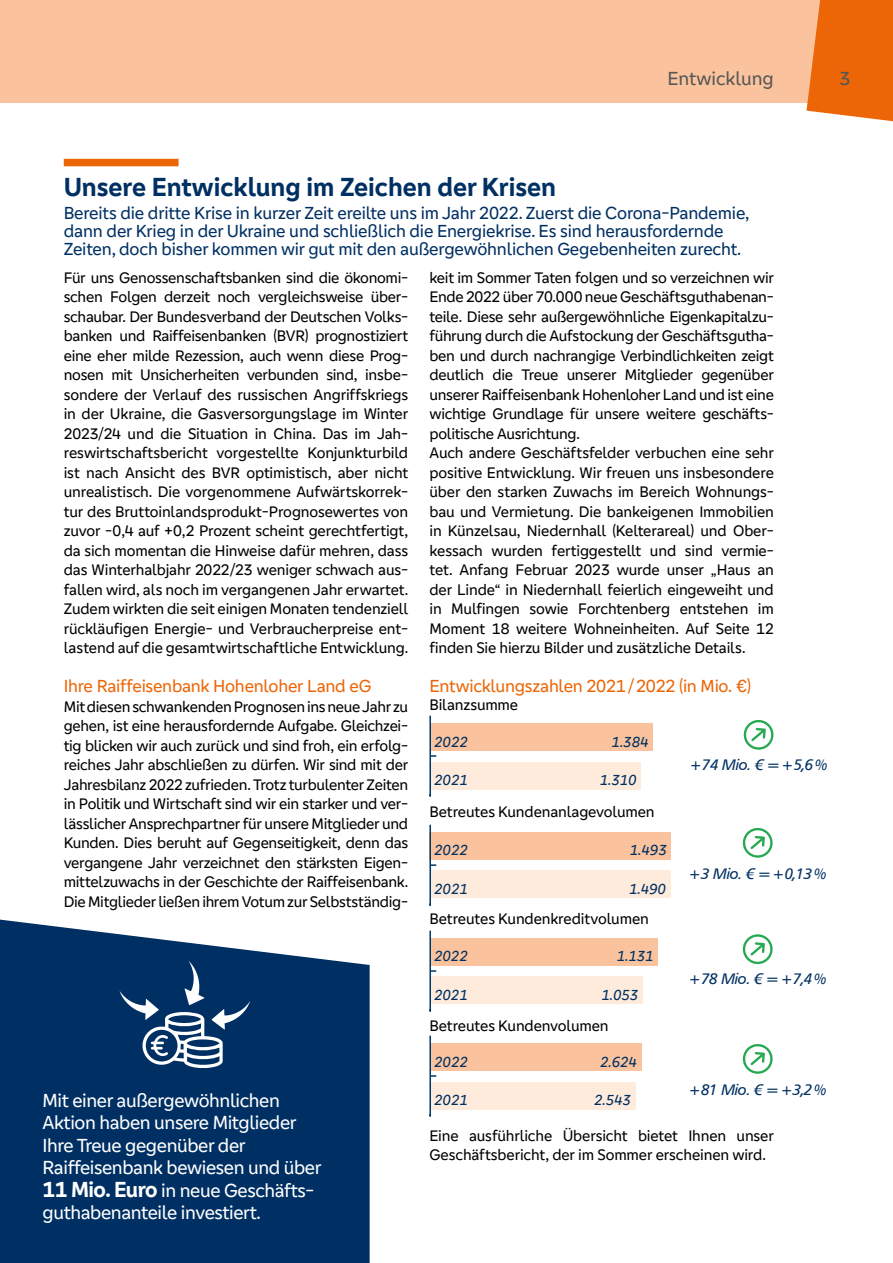
<style>
.page{position:relative;width:893px;height:1263px;background:#fff}
.page>*{position:absolute;margin:0;border:0;box-sizing:border-box;transform-origin:0 0}
.Überschrift_orange{font:700 27px "Genos GFG";color:#003063}
.t1{font:19.5px/22.5px "Genos GFG";letter-spacing:-.02em;color:#fff}
.t2{font:19.5px "Genos GFG";color:#575756}
.Einleitungstext{font:18px/18px "Genos GFG";letter-spacing:-.01em;color:#003063}
.Fließtext_Absatz{font:18px "Genos GFG";letter-spacing:-.015em;color:#ec6608}
.Fließtext_Absatz-2{font:15.75px/19.5px "Genos GFG";letter-spacing:-.01em;color:#000;text-align:justify}
.t3{font:italic 15px "Genos GFG";color:#003063}
.t4{font:italic 15px "Frutiger VR";color:#003063}
.s1{font-weight:700;font-size:22.5px}
</style>
<div class="page">
<div style="left:0;top:0;width:893px;height:102px;background:#fac39d"></div>
<svg style="left:806px;top:0;width:87px;height:121px;background:#ed731d"></svg>
<svg style="left:0;top:919px;width:370px;height:344px;background:#133f6e"></svg>
<svg style="left:120px;top:961px;width:130px;height:107px;background:#2b537d"></svg>
<div style="left:64px;top:159px;width:115px;height:7px;background:#ec6608"></div>
<div style="left:430px;top:723px;width:223px;height:28px;background:#fac39d"></div>
<div style="left:430px;top:762px;width:211px;height:28px;background:#feebdc"></div>
<hr style="left:429px;top:716px;width:2px;height:80px;background:#003865">
<div style="left:430px;top:832px;width:241px;height:27px;background:#fac39d"></div>
<div style="left:430px;top:870px;width:240px;height:28px;background:#feebdc"></div>
<hr style="left:429px;top:825px;width:2px;height:80px;background:#003865">
<div style="left:430px;top:938px;width:228px;height:27px;background:#fac39d"></div>
<div style="left:430px;top:976px;width:212px;height:28px;background:#feebdc"></div>
<hr style="left:429px;top:931px;width:2px;height:80px;background:#003865">
<div style="left:430px;top:1043px;width:211px;height:28px;background:#fac39d"></div>
<div style="left:430px;top:1082px;width:205px;height:27px;background:#feebdc"></div>
<hr style="left:429px;top:1035px;width:2px;height:81px;background:#003865">
<svg style="left:742px;top:827px;width:31px;height:31px"></svg>
<svg style="left:742px;top:934px;width:31px;height:31px"></svg>
<svg style="left:743px;top:719px;width:31px;height:31px"></svg>
<svg style="left:742px;top:1044px;width:31px;height:30px"></svg>
<p class="t2" style="left:667px;top:67px;width:108px">Entwicklung</p>
<p class="t2" style="left:839px;top:67px;width:12px">3</p>
<p class="Überschrift_orange" style="left:64px;top:171px;width:494px">Unsere Entwicklung im Zeichen der Krisen</p>
<p class="Einleitungstext" style="left:64px;top:204px;width:687px">Bereits die dritte Krise in kurzer Zeit ereilte uns im Jahr 2022. Zuerst die Corona-Pandemie, dann der Krieg in der Ukraine und schließlich die Energiekrise. Es sind herausfordernde<br>Zeiten, doch bisher kommen wir gut mit den außergewöhnlichen Gegebenheiten zurecht.</p>
<p class="Fließtext_Absatz-2" style="left:64px;top:268px;width:346px">Für uns Genossenschaftsbanken sind die ökonomi&shy;schen Folgen derzeit noch vergleichsweise über&shy;schaubar. Der Bundesverband der Deutschen Volks&shy;banken und Raiffeisenbanken (BVR) prognostiziert eine eher milde Rezession, auch wenn diese Prog&shy;nosen mit Unsicherheiten verbunden sind, insbe&shy;sondere der Verlauf des russischen Angriffskriegs in der Ukraine, die Gasversorgungslage im Winter 2023/24 und die Situation in China. Das im Jah&shy;reswirtschaftsbericht vorgestellte Konjunkturbild ist nach Ansicht des BVR optimistisch, aber nicht unrealistisch. Die vorgenommene Aufwärtskorrek&shy;tur des Bruttoinlandsprodukt-Prognosewertes von zuvor -0,4 auf +0,2 Prozent scheint gerechtfertigt, da sich momentan die Hinweise dafür mehren, dass das Winterhalbjahr 2022/23 weniger schwach aus&shy;fallen wird, als noch im vergangenen Jahr erwartet.<br>Zudem wirkten die seit einigen Monaten tendenziell rückläufigen Energie- und Verbraucherpreise ent&shy;lastend auf die gesamtwirtschaftliche Entwicklung.</p>
<p class="Fließtext_Absatz" style="left:64px;top:676px;width:309px">Ihre Raiffeisenbank Hohenloher Land eG</p>
<p class="Fließtext_Absatz-2" style="left:64px;top:697px;width:346px">Mit diesen schwankenden Prognosen ins neue Jahr zu gehen, ist eine herausfordernde Aufgabe. Gleichzei&shy;tig blicken wir auch zurück und sind froh, ein erfolg&shy;reiches Jahr abschließen zu dürfen. Wir sind mit der Jahresbilanz 2022 zufrieden. Trotz turbulenter Zeiten in Politik und Wirtschaft sind wir ein starker und ver&shy;lässlicher Ansprechpartner für unsere Mitglieder und Kunden. Dies beruht auf Gegenseitigkeit, denn das vergangene Jahr verzeichnet den stärksten Eigen&shy;mittelzuwachs in der Geschichte der Raiffeisenbank.<br>Die Mitglieder ließen ihrem Votum zur Selbstständig-</p>
<p class="Fließtext_Absatz-2" style="left:429px;top:268px;width:346px">keit im Sommer Taten folgen und so verzeichnen wir Ende 2022 über 70.000 neue Geschäftsguthabenan&shy;teile. Diese sehr außergewöhnliche Eigenkapitalzu&shy;führung durch die Aufstockung der Geschäftsgutha&shy;ben und durch nachrangige Verbindlichkeiten zeigt deutlich die Treue unserer Mitglieder gegenüber unserer Raiffeisenbank Hohenloher Land und ist eine wichtige Grundlage für unsere weitere geschäfts&shy;politische Ausrichtung.</p>
<p class="Fließtext_Absatz-2" style="left:429px;top:443px;width:346px">Auch andere Geschäftsfelder verbuchen eine sehr positive Entwicklung. Wir freuen uns insbesondere über den starken Zuwachs im Bereich Wohnungs&shy;bau und Vermietung. Die bankeigenen Immobilien in Künzelsau, Niedernhall (Kelterareal) und Ober&shy;kessach wurden fertiggestellt und sind vermie&shy;tet. Anfang Februar 2023 wurde unser „Haus an der Linde“ in Niedernhall feierlich eingeweiht und in Mulfingen sowie Forchtenberg entstehen im Moment 18 weitere Wohneinheiten. Auf Seite 12 finden Sie hierzu Bilder und zusätzliche Details.</p>
<p class="Fließtext_Absatz" style="left:429px;top:676px;width:323px">Entwicklungszahlen 2021/2022 (in Mio. €)</p>
<p class="Fließtext_Absatz-2" style="left:429px;top:695px;width:90px">Bilanzsumme</p>
<p class="t3" style="left:434px;top:733px;width:35px">2022</p>
<p class="t3" style="left:612px;top:733px;width:38px">1.384</p>
<p class="t3" style="left:434px;top:772px;width:35px">2021</p>
<p class="t3" style="left:600px;top:772px;width:38px">1.310</p>
<p class="Fließtext_Absatz-2" style="left:429px;top:802px;width:227px">Betreutes Kundenanlagevolumen</p>
<p class="t3" style="left:434px;top:841px;width:35px">2022</p>
<p class="t3" style="left:630px;top:841px;width:38px">1.493</p>
<p class="t3" style="left:434px;top:880px;width:35px">2021</p>
<p class="t3" style="left:629px;top:880px;width:38px">1.490</p>
<p class="Fließtext_Absatz-2" style="left:429px;top:909px;width:221px">Betreutes Kundenkreditvolumen</p>
<p class="t3" style="left:434px;top:947px;width:35px">2022</p>
<p class="t3" style="left:617px;top:947px;width:38px">1.131</p>
<p class="t3" style="left:434px;top:986px;width:35px">2021</p>
<p class="t3" style="left:601px;top:986px;width:38px">1.053</p>
<p class="Fließtext_Absatz-2" style="left:429px;top:1016px;width:181px">Betreutes Kundenvolumen</p>
<p class="t3" style="left:434px;top:1053px;width:35px">2022</p>
<p class="t3" style="left:600px;top:1053px;width:38px">2.624</p>
<p class="t3" style="left:434px;top:1092px;width:35px">2021</p>
<p class="t3" style="left:594px;top:1092px;width:38px">2.543</p>
<p class="Fließtext_Absatz-2" style="left:429px;top:1126px;width:346px">Eine ausführliche Übersicht bietet Ihnen unser<br>Geschäftsbericht, der im Sommer erscheinen wird.</p>
<p class="t4" style="left:690px;top:756px;width:139px">+74 Mio. € = +5,6%</p>
<p class="t4" style="left:689px;top:865px;width:139px">+3 Mio. € = +0,13%</p>
<p class="t4" style="left:689px;top:970px;width:139px">+78 Mio. € = +7,4%</p>
<p class="t4" style="left:689px;top:1080px;width:139px">+81 Mio. € = +3,2%</p>
<p class="t1" style="left:43px;top:1089px;width:281px">Mit einer außergewöhnlichen<br>Aktion haben unsere Mitglieder<br>Ihre Treue gegenüber der<br>Raiffeisenbank bewiesen und über<br><span class="s1">11 Mio. Euro</span> in neue Geschäfts&shy;guthabenanteile investiert.</p>
</div>
